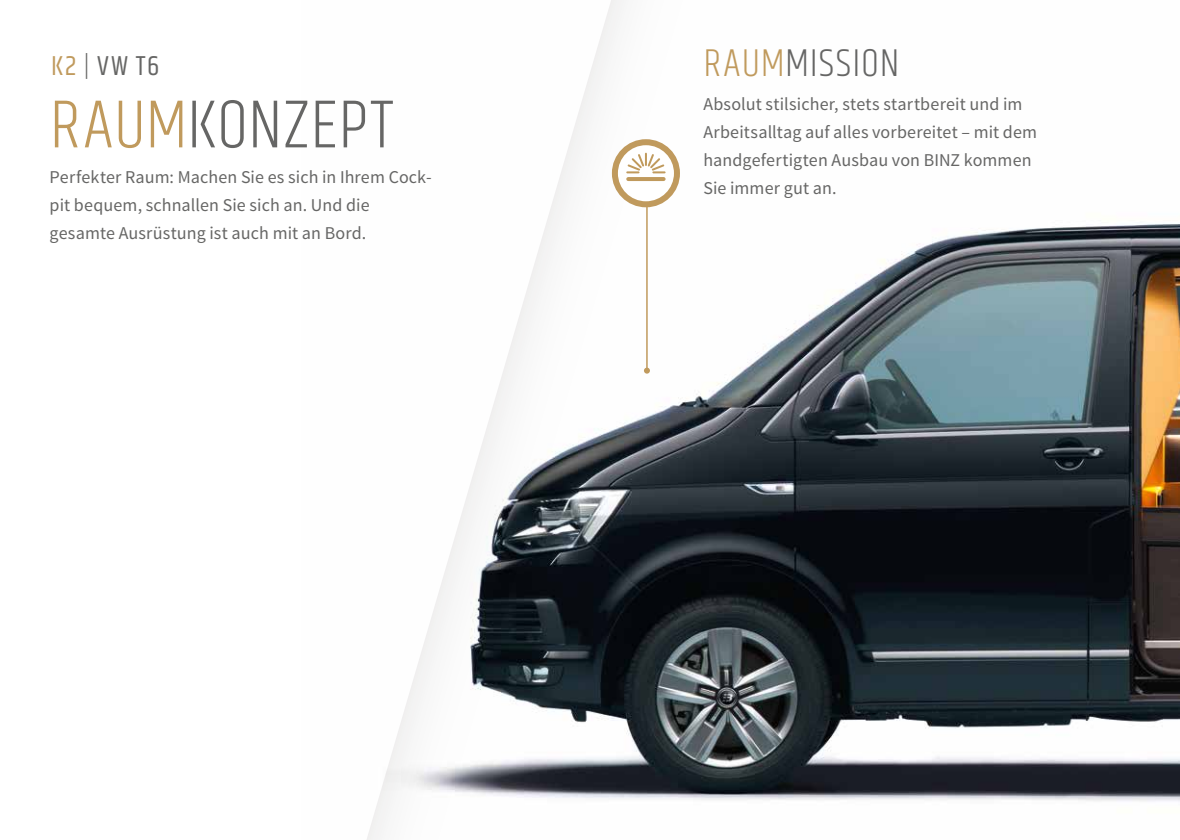
<style>
.page{position:relative;width:1180px;height:840px;background:#fff}
.page>*{position:absolute;margin:0;border:0;box-sizing:border-box;transform-origin:0 0}
.t1{font:300 70px "Khand";letter-spacing:.01em;color:#666665}
.t2{font:300 40px "Khand";letter-spacing:.025em;color:#666665}
.t3{font:28px "Khand";color:#666665}
.t4{font:18px/28px "Source Sans Pro";letter-spacing:.005em;color:#666665}
.s1{color:#c09a5d}
.s2{font-weight:300}
</style>
<div class="page">
<img style="left:930px;top:224px;width:249px;height:577px">
<svg style="left:367px;top:0;width:563px;height:839px"></svg>
<hr style="left:646px;top:191px;width:1px;height:179px;background:#c09a5d">
<svg style="left:644px;top:367px;width:6px;height:6px"></svg>
<svg style="left:615px;top:142px;width:62px;height:62px"></svg>
<div style="left:612px;top:139px;width:68px;height:68px;border:6px solid #c09a5d;border-radius:50%"></div>
<svg style="left:626px;top:152px;width:39px;height:21px"></svg>
<hr style="left:628px;top:177px;width:35px;height:4px;background:#c09a5d">
<h3 class="t3" style="left:51px;top:49px;width:110px"><span class="s1">K2</span> <span class="s2">|</span> VW T6</h3>
<h1 class="t1" style="left:50px;top:83px;width:345px"><span class="s1">RAUM</span>KONZEPT</h1>
<p class="t4" style="left:50px;top:163px;width:383px">Perfekter Raum: Machen Sie es sich in Ihrem Cock&shy;pit bequem, schnallen Sie sich an. Und die gesamte Ausrüstung ist auch mit an Bord.</p>
<h2 class="t2" style="left:703px;top:39px;width:197px"><span class="s1">RAUM</span>MISSION</h2>
<p class="t4" style="left:703px;top:90px;width:335px">Absolut stilsicher, stets startbereit und im Arbeitsalltag auf alles vorbereitet – mit dem handgefertigten Ausbau von BINZ kommen Sie immer gut an.</p>
</div>
